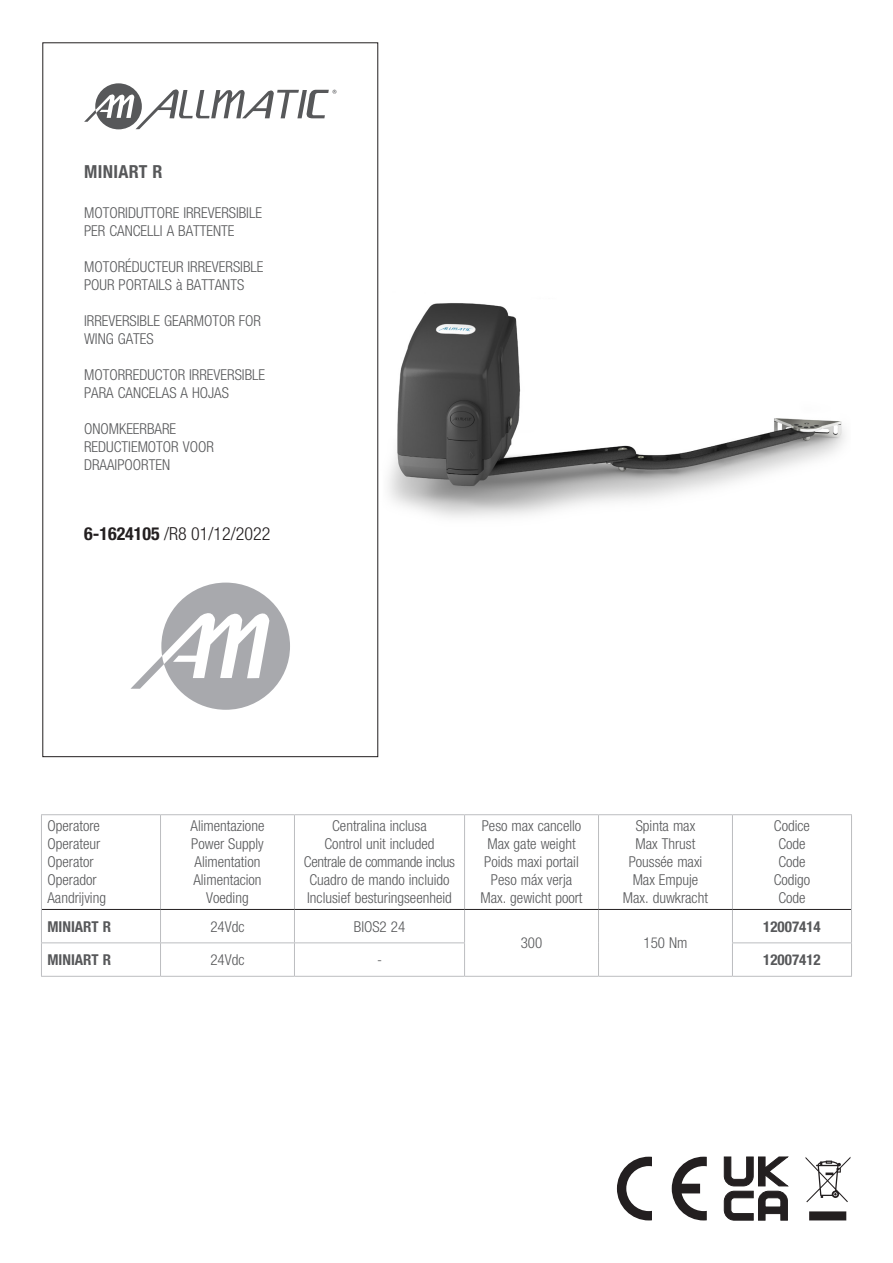
<style>
.page{position:relative;width:893px;height:1263px;background:#fff}
.page>*{position:absolute;margin:0;border:0;box-sizing:border-box;transform-origin:0 0}
.t1{font:300 condensed 18px "Helvetica Neue LTW1 G";color:#231f20}
.t2{font:700 condensed 18px "Helvetica Neue LTW1 G";letter-spacing:.02em;color:#57585a}
.t3{font:300 condensed 15px/18px "Helvetica Neue LTW1 G";color:#57585a}
.t4{font:700 condensed 15px "Helvetica Neue LTW1 G";color:#57585a}
.s1{font-weight:700}
</style>
<div class="page">
<img style="left:378px;top:290px;width:467px;height:256px">
<svg style="left:617px;top:1157px;width:35px;height:63px"></svg>
<svg style="left:672px;top:1157px;width:35px;height:63px"></svg>
<svg style="left:84px;top:83px;width:252px;height:46px"></svg>
<svg style="left:131px;top:583px;width:159px;height:127px"></svg>
<hr style="left:160px;top:815px;width:1px;height:94px;background:#bcbdc0">
<hr style="left:294px;top:815px;width:1px;height:94px;background:#bcbdc0">
<hr style="left:464px;top:815px;width:1px;height:94px;background:#bcbdc0">
<hr style="left:598px;top:815px;width:1px;height:94px;background:#bcbdc0">
<hr style="left:732px;top:815px;width:1px;height:94px;background:#bcbdc0">
<hr style="left:160px;top:910px;width:1px;height:32px;background:#bcbdc0">
<hr style="left:294px;top:910px;width:1px;height:32px;background:#bcbdc0">
<hr style="left:464px;top:910px;width:1px;height:32px;background:#bcbdc0">
<hr style="left:598px;top:910px;width:1px;height:33px;background:#bcbdc0">
<hr style="left:732px;top:910px;width:1px;height:32px;background:#bcbdc0">
<hr style="left:160px;top:943px;width:1px;height:33px;background:#bcbdc0">
<hr style="left:294px;top:943px;width:1px;height:33px;background:#bcbdc0">
<hr style="left:464px;top:943px;width:1px;height:33px;background:#bcbdc0">
<hr style="left:598px;top:943px;width:1px;height:33px;background:#bcbdc0">
<hr style="left:732px;top:943px;width:1px;height:33px;background:#bcbdc0">
<hr style="left:41px;top:814px;width:120px;height:1px;background:#bcbdc0">
<hr style="left:41px;top:815px;width:1px;height:94px;background:#bcbdc0">
<hr style="left:161px;top:814px;width:133px;height:1px;background:#bcbdc0">
<hr style="left:294px;top:814px;width:171px;height:1px;background:#bcbdc0">
<hr style="left:465px;top:814px;width:133px;height:1px;background:#bcbdc0">
<hr style="left:598px;top:814px;width:134px;height:1px;background:#bcbdc0">
<hr style="left:732px;top:814px;width:120px;height:1px;background:#bcbdc0">
<hr style="left:851px;top:815px;width:1px;height:94px;background:#bcbdc0">
<hr style="left:42px;top:909px;width:119px;height:1px;background:#231f20">
<hr style="left:161px;top:909px;width:133px;height:1px;background:#231f20">
<hr style="left:294px;top:909px;width:171px;height:1px;background:#231f20">
<hr style="left:465px;top:909px;width:133px;height:1px;background:#231f20">
<hr style="left:598px;top:909px;width:134px;height:1px;background:#231f20">
<hr style="left:732px;top:909px;width:119px;height:1px;background:#231f20">
<hr style="left:41px;top:909px;width:1px;height:33px;background:#bcbdc0">
<hr style="left:41px;top:942px;width:120px;height:1px;background:#bcbdc0">
<hr style="left:41px;top:943px;width:1px;height:33px;background:#bcbdc0">
<hr style="left:41px;top:976px;width:120px;height:1px;background:#bcbdc0">
<hr style="left:161px;top:942px;width:133px;height:1px;background:#bcbdc0">
<hr style="left:294px;top:942px;width:171px;height:1px;background:#bcbdc0">
<hr style="left:161px;top:976px;width:133px;height:1px;background:#bcbdc0">
<hr style="left:294px;top:976px;width:171px;height:1px;background:#bcbdc0">
<hr style="left:465px;top:976px;width:133px;height:1px;background:#bcbdc0">
<hr style="left:598px;top:976px;width:134px;height:1px;background:#bcbdc0">
<hr style="left:851px;top:909px;width:1px;height:33px;background:#bcbdc0">
<hr style="left:732px;top:942px;width:120px;height:1px;background:#bcbdc0">
<hr style="left:851px;top:943px;width:1px;height:33px;background:#bcbdc0">
<hr style="left:732px;top:976px;width:120px;height:1px;background:#bcbdc0">
<svg style="left:724px;top:1157px;width:64px;height:63px"></svg>
<svg style="left:805px;top:1157px;width:45px;height:63px"></svg>
<p class="t2" style="left:84px;top:161px;width:80px">MINIART R</p>
<p class="t3" style="left:84px;top:204px;width:180px">MOTORIDUTTORE IRREVERSIBILE<br>PER CANCELLI A BATTENTE</p>
<p class="t3" style="left:84px;top:258px;width:181px">MOTORÉDUCTEUR IRREVERSIBLE<br>POUR PORTAILS à BATTANTS</p>
<p class="t3" style="left:84px;top:312px;width:179px">IRREVERSIBLE GEARMOTOR FOR<br>WING GATES</p>
<p class="t3" style="left:84px;top:366px;width:183px">MOTORREDUCTOR IRREVERSIBLE<br>PARA CANCELAS A HOJAS</p>
<p class="t3" style="left:84px;top:420px;width:131px">ONOMKEERBARE<br>REDUCTIEMOTOR VOOR<br>DRAAIPOORTEN</p>
<p class="t1" style="left:84px;top:523px;width:188px"><span class="s1">6-1624105</span> /R8 01/12/2022</p>
<p class="t3" style="left:47px;top:817px;width:60px">Operatore<br>Operateur<br>Operator<br>Operador<br>Aandrijving</p>
<p class="t3" style="left:191px;top:817px;width:75px;text-align:center">Alimentazione<br>Power Supply<br>Alimentation<br>Alimentacion<br>Voeding</p>
<p class="t3" style="left:304px;top:817px;width:153px;text-align:center">Centralina inclusa<br>Control unit included<br>Centrale de commande inclus<br>Cuadro de mando incluido<br>Inclusief besturingseenheid</p>
<p class="t3" style="left:480px;top:817px;width:104px;text-align:center">Peso max cancello<br>Max gate weight<br>Poids maxi portail<br>Peso máx verja<br>Max. gewicht poort</p>
<p class="t3" style="left:623px;top:817px;width:87px;text-align:center">Spinta max<br>Max Thrust<br>Poussée maxi<br>Max Empuje<br>Max. duwkracht</p>
<p class="t3" style="left:774px;top:817px;width:38px;text-align:center">Codice<br>Code<br>Code<br>Codigo<br>Code</p>
<p class="t4" style="left:47px;top:917px;width:65px">MINIART R</p>
<p class="t3" style="left:210px;top:917px;width:36px">24Vdc</p>
<p class="t3" style="left:354px;top:917px;width:53px">BIOS2 24</p>
<p class="t3" style="left:521px;top:934px;width:23px">300</p>
<p class="t3" style="left:643px;top:934px;width:45px">150 Nm</p>
<p class="t4" style="left:763px;top:917px;width:59px">12007414</p>
<p class="t4" style="left:47px;top:951px;width:65px">MINIART R</p>
<p class="t3" style="left:210px;top:951px;width:36px">24Vdc</p>
<p class="t3" style="left:377px;top:951px;width:6px">-</p>
<p class="t4" style="left:763px;top:951px;width:59px">12007412</p>
</div>
